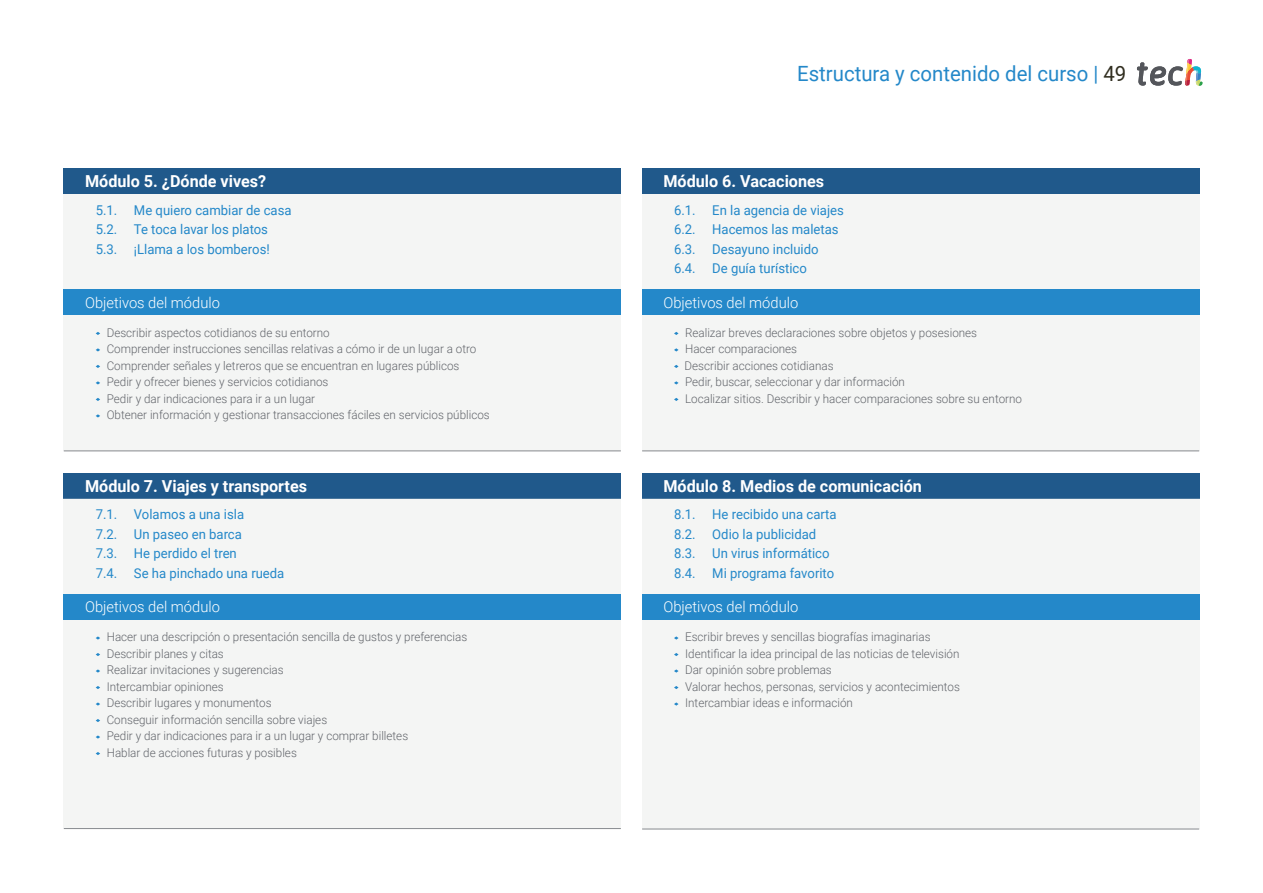
<style>
.page{position:relative;width:1263px;height:893px;background:#fff}
.page>*{position:absolute;margin:0;border:0;box-sizing:border-box;transform-origin:0 0}
.t1{font:21px "Roboto";color:#2488c9}
.t2{font:700 16.5px "Roboto";color:#fff}
.t3{font:300 15px "Roboto";color:#fff}
.t4{font:13.5px/19.5px "Roboto";color:#2488c9}
.t5{font:300 12px/16.5px "Roboto";color:#61646a}
.s1{color:#312e20}
</style>
<div class="page">
<svg style="left:1137px;top:59px;width:65px;height:27px"></svg>
<div style="left:64px;top:168px;width:557px;height:26px;background:#20598b"></div>
<div style="left:64px;top:473px;width:557px;height:26px;background:#20598b"></div>
<div style="left:642px;top:168px;width:557px;height:26px;background:#20598b"></div>
<div style="left:642px;top:473px;width:557px;height:26px;background:#20598b"></div>
<div style="left:64px;top:194px;width:557px;height:257px;background:#f4f5f4"></div>
<div style="left:64px;top:499px;width:557px;height:329px;background:#f4f5f4"></div>
<div style="left:642px;top:194px;width:557px;height:257px;background:#f4f5f4"></div>
<div style="left:642px;top:499px;width:557px;height:330px;background:#f4f5f4"></div>
<div style="left:64px;top:289px;width:557px;height:26px;background:#2488c9"></div>
<div style="left:64px;top:594px;width:557px;height:25px;background:#2488c9"></div>
<div style="left:642px;top:289px;width:557px;height:26px;background:#2488c9"></div>
<div style="left:642px;top:594px;width:557px;height:25px;background:#2488c9"></div>
<svg style="left:96px;top:332px;width:4px;height:3px"></svg>
<svg style="left:96px;top:365px;width:4px;height:3px"></svg>
<svg style="left:96px;top:398px;width:4px;height:3px"></svg>
<svg style="left:674px;top:636px;width:4px;height:4px"></svg>
<svg style="left:674px;top:669px;width:4px;height:4px"></svg>
<svg style="left:674px;top:702px;width:4px;height:4px"></svg>
<hr style="left:64px;top:451px;width:557px;height:1px;background:#878a8e">
<hr style="left:64px;top:828px;width:557px;height:1px;background:#878a8e">
<hr style="left:642px;top:451px;width:557px;height:1px;background:#878a8e">
<hr style="left:642px;top:829px;width:557px;height:1px;background:#878a8e">
<svg style="left:96px;top:636px;width:4px;height:4px"></svg>
<svg style="left:96px;top:653px;width:4px;height:3px"></svg>
<svg style="left:96px;top:669px;width:4px;height:4px"></svg>
<svg style="left:96px;top:686px;width:4px;height:3px"></svg>
<svg style="left:96px;top:702px;width:4px;height:4px"></svg>
<svg style="left:96px;top:719px;width:4px;height:3px"></svg>
<svg style="left:96px;top:735px;width:4px;height:4px"></svg>
<svg style="left:96px;top:752px;width:4px;height:3px"></svg>
<h1 class="t1" style="left:797px;top:59px;width:331px">Estructura y contenido del curso | <span class="s1">49</span></h1>
<h2 class="t2" style="left:85px;top:170px;width:183px">Módulo 5. ¿Dónde vives?</h2>
<h2 class="t2" style="left:663px;top:170px;width:162px">Módulo 6. Vacaciones</h2>
<p class="t4" style="left:96px;top:200px;width:197px">5.1. Me quiero cambiar de casa<br>5.2. Te toca lavar los platos<br>5.3. ¡Llama a los bomberos!</p>
<p class="t4" style="left:674px;top:200px;width:171px">6.1. En la agencia de viajes<br>6.2. Hacemos las maletas<br>6.3. Desayuno incluido<br>6.4. De guía turístico</p>
<p class="t3" style="left:85px;top:292px;width:136px">Objetivos del módulo</p>
<p class="t3" style="left:663px;top:292px;width:136px">Objetivos del módulo</p>
<p class="t5" style="left:107px;top:324px;width:384px">Describir aspectos cotidianos de su entorno<br>Comprender instrucciones sencillas relativas a cómo ir de un lugar a otro Comprender señales y letreros que se encuentran en lugares públicos<br>Pedir y ofrecer bienes y servicios cotidianos<br>Pedir y dar indicaciones para ir a un lugar<br>Obtener información y gestionar transacciones fáciles en servicios públicos</p>
<p class="t5" style="left:685px;top:324px;width:339px">Realizar breves declaraciones sobre objetos y posesiones<br>Hacer comparaciones<br>Describir acciones cotidianas<br>Pedir, buscar, seleccionar y dar información<br>Localizar sitios. Describir y hacer comparaciones sobre su entorno</p>
<h2 class="t2" style="left:85px;top:474px;width:224px">Módulo 7. Viajes y transportes</h2>
<p class="t4" style="left:96px;top:504px;width:190px">7.1. Volamos a una isla<br>7.2. Un paseo en barca<br>7.3. He perdido el tren<br>7.4. Se ha pinchado una rueda</p>
<p class="t3" style="left:85px;top:596px;width:136px">Objetivos del módulo</p>
<p class="t5" style="left:107px;top:628px;width:362px">Hacer una descripción o presentación sencilla de gustos y preferencias Describir planes y citas<br>Realizar invitaciones y sugerencias<br>Intercambiar opiniones<br>Describir lugares y monumentos<br>Conseguir información sencilla sobre viajes<br>Pedir y dar indicaciones para ir a un lugar y comprar billetes<br>Hablar de acciones futuras y posibles</p>
<h2 class="t2" style="left:663px;top:474px;width:260px">Módulo 8. Medios de comunicación</h2>
<p class="t4" style="left:674px;top:504px;width:164px">8.1. He recibido una carta<br>8.2. Odio la publicidad<br>8.3. Un virus informático<br>8.4. Mi programa favorito</p>
<p class="t3" style="left:663px;top:596px;width:136px">Objetivos del módulo</p>
<p class="t5" style="left:685px;top:628px;width:276px">Escribir breves y sencillas biografías imaginarias Identificar la idea principal de las noticias de televisión Dar opinión sobre problemas<br>Valorar hechos, personas, servicios y acontecimientos Intercambiar ideas e información</p>
</div>
